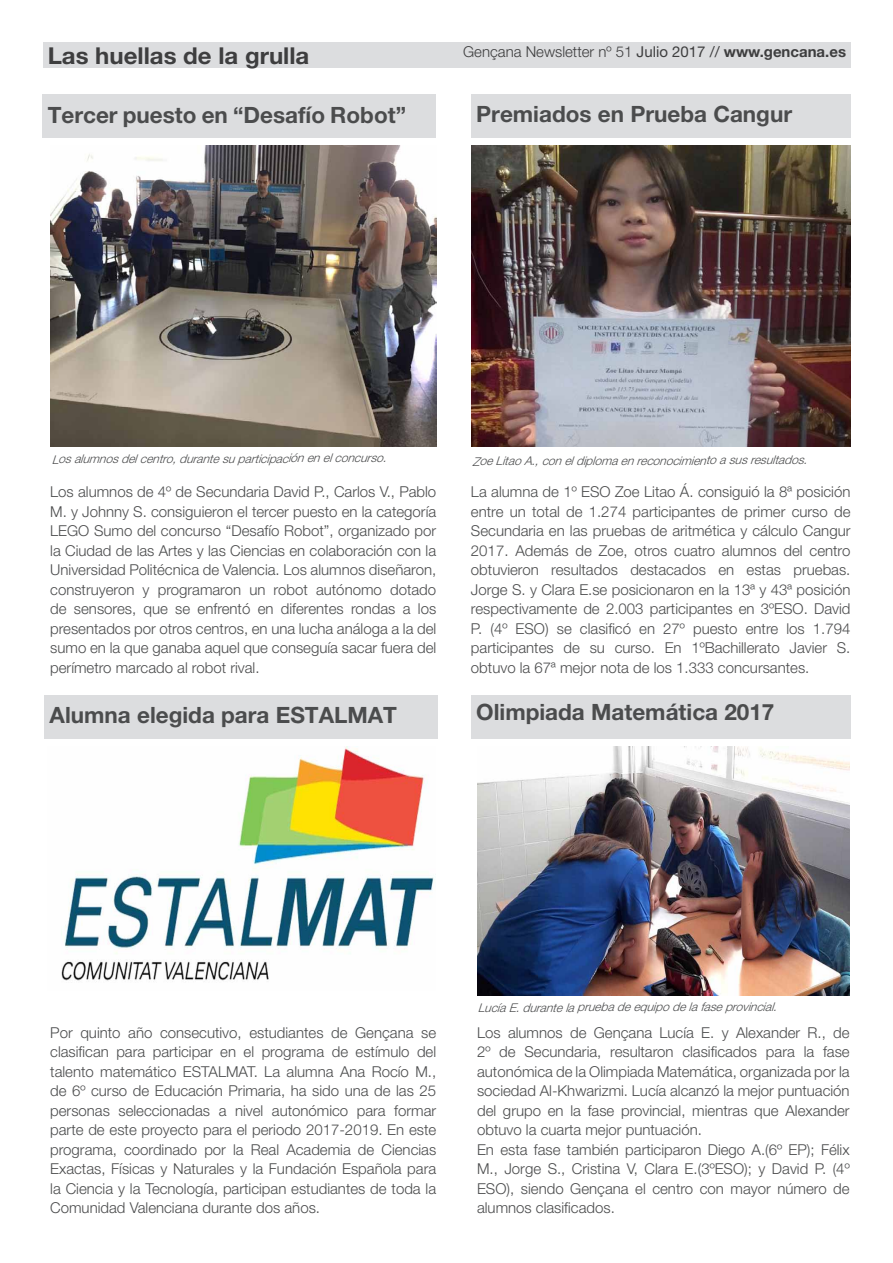
<style>
.page{position:relative;width:893px;height:1263px;background:#fff}
.page>*{position:absolute;margin:0;border:0;box-sizing:border-box;transform-origin:0 0}
.t1{font:700 23.25px "Helvetica Neue";color:#3e3e3f}
.TITULARES_VERDE{font:700 22.5px "Helvetica Neue LT Pro";color:#4b4c4d}
.t2{font:300 15px/19.5px "Helvetica Neue LT Pro";color:#4b4c4d;text-align:justify}
.t3{font:300 15px "Helvetica Neue";color:#3e3e3f}
.t4{font:italic 300 12px "Helvetica Neue LT Pro";color:#4b4c4d}
.s1{font-weight:400}
.s2{font-weight:700}
</style>
<div class="page">
<div style="left:471px;top:695px;width:379px;height:44px;background:#dcdddf"></div>
<div style="left:43px;top:43px;width:807px;height:25px;background:#dcdddf"></div>
<div style="left:43px;top:95px;width:393px;height:43px;background:#dcdddf"></div>
<div style="left:471px;top:95px;width:379px;height:43px;background:#dcdddf"></div>
<div style="left:45px;top:695px;width:393px;height:44px;background:#dcdddf"></div>
<img style="left:50px;top:146px;width:386px;height:301px">
<img style="left:471px;top:146px;width:379px;height:301px">
<img style="left:477px;top:746px;width:373px;height:249px">
<img style="left:61px;top:746px;width:373px;height:235px">
<p class="t1" style="left:48px;top:41px;width:263px">Las huellas de la grulla</p>
<p class="t3" style="left:463px;top:43px;width:384px">Gençana Newsletter nº 51 <span class="s1">Julio 2017 //</span> <span class="s2">www.gencana.es</span></p>
<p class="TITULARES_VERDE" style="left:48px;top:101px;width:360px">Tercer puesto en “Desafío Robot”</p>
<p class="TITULARES_VERDE" style="left:476px;top:100px;width:317px">Premiados en Prueba Cangur</p>
<p class="t4" style="left:52px;top:451px;width:340px">Losalumnosdelcentro,durantesuparticipaciónenelconcurso.</p>
<p class="t4" style="left:472px;top:453px;width:340px">ZoeLitaoA.,coneldiplomaenreconocimientoasusresultados.</p>
<p class="t2" style="left:50px;top:482px;width:388px">Los alumnos de 4º de Secundaria David P., Carlos V., Pablo M. y Johnny S. consiguieron el tercer puesto en la categoría LEGO Sumo del concurso “Desafío Robot”, organizado por la Ciudad de las Artes y las Ciencias en colaboración con la Universidad Politécnica de Valencia. Los alumnos diseñaron, construyeron y programaron un robot autónomo dotado de sensores, que se enfrentó en diferentes rondas a los presentados por otros centros, en una lucha análoga a la del sumo en la que ganaba aquel que conseguía sacar fuera del perímetro marcado al robot rival.</p>
<p class="TITULARES_VERDE" style="left:50px;top:701px;width:349px">Alumna elegida para ESTALMAT</p>
<p class="t2" style="left:471px;top:482px;width:381px">La alumna de 1º ESO Zoe Litao Á. consiguió la 8ª posición entre un total de 1.274 participantes de primer curso de Secundaria en las pruebas de aritmética y cálculo Cangur 2017. Además de Zoe, otros cuatro alumnos del centro obtuvieron resultados destacados en estas pruebas.<br>Jorge S. y Clara E.se posicionaron en la 13ª y 43ª posición respectivamente de 2.003 participantes en 3ºESO. David P. (4º ESO) se clasificó en 27º puesto entre los 1.794 participantes de su curso. En 1ºBachillerato Javier S. obtuvo la 67ª mejor nota de los 1.333 concursantes.</p>
<p class="TITULARES_VERDE" style="left:476px;top:698px;width:300px">Olimpiada Matemática 2017</p>
<p class="t2" style="left:50px;top:1022px;width:387px">Por quinto año consecutivo, estudiantes de Gençana se clasifican para participar en el programa de estímulo del talento matemático ESTALMAT. La alumna Ana Rocío M., de 6º curso de Educación Primaria, ha sido una de las 25 personas seleccionadas a nivel autonómico para formar parte de este proyecto para el periodo 2017-2019. En este programa, coordinado por la Real Academia de Ciencias Exactas, Físicas y Naturales y la Fundación Española para la Ciencia y la Tecnología, participan estudiantes de toda la Comunidad Valenciana durante dos años.</p>
<p class="t4" style="left:478px;top:999px;width:305px">LucíaE.durantelapruebadeequipodelafaseprovincial.</p>
<p class="t2" style="left:477px;top:1022px;width:374px">Los alumnos de Gençana Lucía E. y Alexander R., de 2º de Secundaria, resultaron clasificados para la fase autonómica de la Olimpiada Matemática, organizada por la sociedad Al-Khwarizmi. Lucía alcanzó la mejor puntuación del grupo en la fase provincial, mientras que Alexander obtuvo la cuarta mejor puntuación.</p>
<p class="t2" style="left:477px;top:1139px;width:374px">En esta fase también participaron Diego A.(6º EP); Félix M., Jorge S., Cristina V, Clara E.(3ºESO); y David P. (4º ESO), siendo Gençana el centro con mayor número de alumnos clasificados.</p>
</div>
